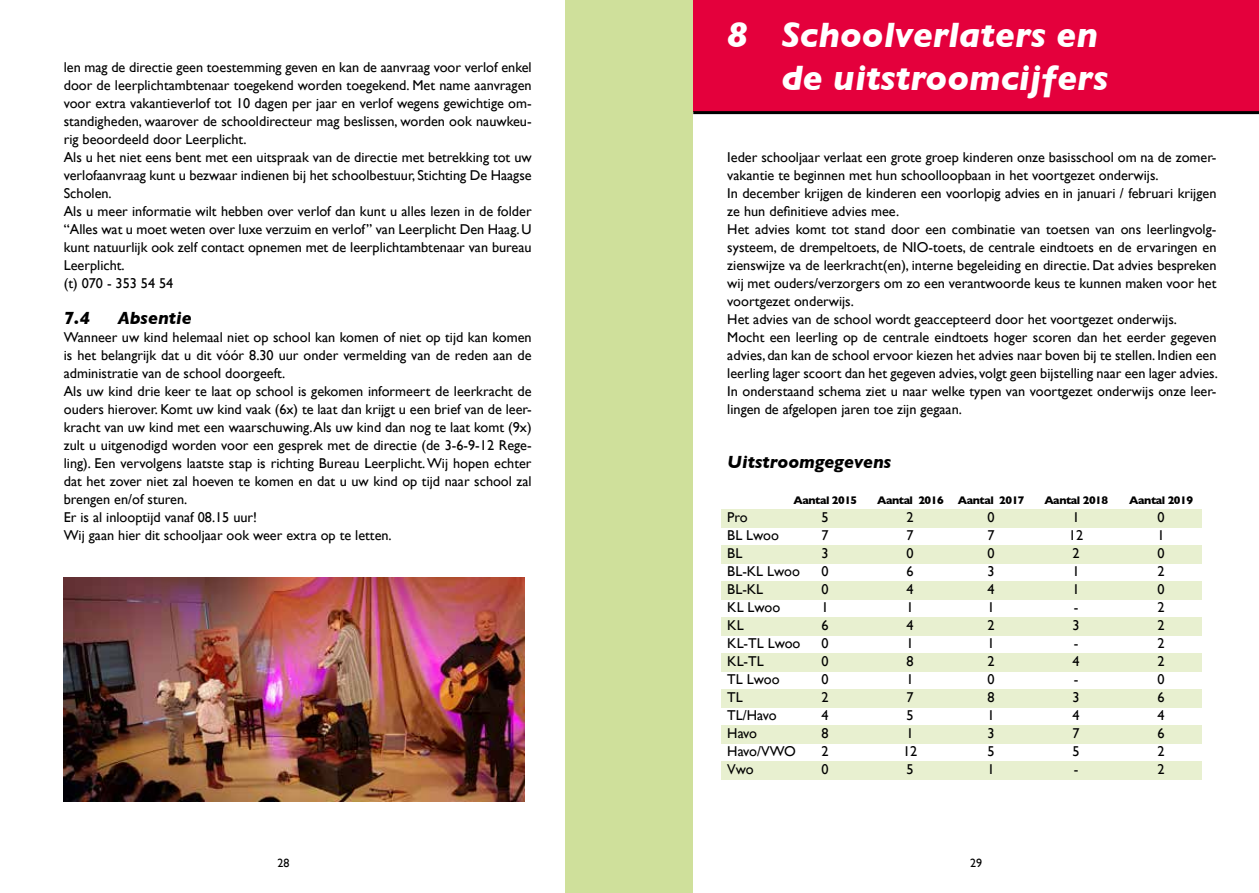
<style>
.page{position:relative;width:1259px;height:893px;background:#fff}
.page>*{position:absolute;margin:0;border:0;box-sizing:border-box;transform-origin:0 0}
.t1{font:italic 700 36px/43.2px "Gill Sans";color:#fff;text-align:right}
.t2{font:italic 700 18px "Gill Sans";color:#000}
.t3{font:14.25px/18px "Gill Sans";color:#000}
.t4{font:12px "Gill Sans";color:#000}
.t5{font:700 11.25px "Gill Sans";letter-spacing:-.04em;color:#000}
</style>
<div class="page">
<div style="left:566px;top:0;width:127px;height:893px;background:#cfe09b"></div>
<div style="left:721px;top:509px;width:480px;height:18px;background:#e8f0d0"></div>
<div style="left:721px;top:545px;width:480px;height:18px;background:#e8f0d0"></div>
<div style="left:721px;top:581px;width:480px;height:18px;background:#e8f0d0"></div>
<div style="left:721px;top:617px;width:480px;height:18px;background:#e8f0d0"></div>
<div style="left:721px;top:653px;width:480px;height:18px;background:#e8f0d0"></div>
<div style="left:721px;top:689px;width:480px;height:18px;background:#e8f0d0"></div>
<div style="left:721px;top:725px;width:480px;height:18px;background:#e8f0d0"></div>
<div style="left:721px;top:761px;width:480px;height:18px;background:#e8f0d0"></div>
<div style="left:693px;top:0;width:566px;height:111px;background:#e4003c"></div>
<hr style="left:693px;top:111px;width:566px;height:3px;background:#000">
<img style="left:64px;top:577px;width:460px;height:224px">
<p class="t3" style="left:64px;top:58px;width:469px">len mag de directie geen toestemming geven en kan de aanvraag voor verlof enkel door de leerplichtambtenaar toegekend worden toegekend. Met name aanvragen voor extra vakantieverlof tot 10 dagen per jaar en verlof wegens gewichtige om&shy;standigheden, waarover de schooldirecteur mag beslissen, worden ook nauwkeu&shy;rig beoordeeld door Leerplicht.<br>Als u het niet eens bent met een uitspraak van de directie met betrekking tot uw verlofaanvraag kunt u bezwaar indienen bij het schoolbestuur, Stichting De Haagse Scholen.<br>Als u meer informatie wilt hebben over verlof dan kunt u alles lezen in de folder “Alles wat u moet weten over luxe verzuim en verlof” van Leerplicht Den Haag. U kunt natuurlijk ook zelf contact opnemen met de leerplichtambtenaar van bureau Leerplicht.<br>(t) 070 - 353 54 54</p>
<p class="t2" style="left:64px;top:307px;width:28px">7.4</p>
<p class="t2" style="left:118px;top:307px;width:75px">Absentie</p>
<p class="t3" style="left:64px;top:328px;width:469px">Wanneer uw kind helemaal niet op school kan komen of niet op tijd kan komen is het belangrijk dat u dit vóór 8.30 uur onder vermelding van de reden aan de administratie van de school doorgeeft.<br>Als uw kind drie keer te laat op school is gekomen informeert de leerkracht de ouders hierover. Komt uw kind vaak (6x) te laat dan krijgt u een brief van de leer&shy;kracht van uw kind met een waarschuwing. Als uw kind dan nog te laat komt (9x) zult u uitgenodigd worden voor een gesprek met de directie (de 3-6-9-12 Rege&shy;ling). Een vervolgens laatste stap is richting Bureau Leerplicht. Wij hopen echter dat het zover niet zal hoeven te komen en dat u uw kind op tijd naar school zal brengen en/of sturen.<br>Er is al inlooptijd vanaf 08.15 uur!<br>Wij gaan hier dit schooljaar ook weer extra op te letten.</p>
<h1 class="t1" style="left:727px;top:13px;width:382px">8 Schoolverlaters en de uitstroomcijfers</h1>
<p class="t3" style="left:727px;top:148px;width:492px">Ieder schooljaar verlaat een grote groep kinderen onze basisschool om na de zomer&shy;vakantie te beginnen met hun schoolloopbaan in het voortgezet onderwijs.<br>In december krijgen de kinderen een voorlopig advies en in januari / februari krijgen ze hun definitieve advies mee.<br>Het advies komt tot stand door een combinatie van toetsen van ons leerlingvolg&shy;systeem, de drempeltoets, de NIO-toets, de centrale eindtoets en de ervaringen en zienswijze va de leerkracht(en), interne begeleiding en directie. Dat advies bespreken wij met ouders/verzorgers om zo een verantwoorde keus te kunnen maken voor het voortgezet onderwijs.<br>Het advies van de school wordt geaccepteerd door het voortgezet onderwijs.<br>Mocht een leerling op de centrale eindtoets hoger scoren dan het eerder gegeven advies, dan kan de school ervoor kiezen het advies naar boven bij te stellen. Indien een leerling lager scoort dan het gegeven advies, volgt geen bijstelling naar een lager advies.<br>In onderstaand schema ziet u naar welke typen van voortgezet onderwijs onze leer&shy;lingen de afgelopen jaren toe zijn gegaan.</p>
<p class="t2" style="left:727px;top:451px;width:165px">Uitstroomgegevens</p>
<p class="t5" style="left:793px;top:491px;width:65px">Aantal 2015</p>
<p class="t5" style="left:877px;top:491px;width:68px">Aantal 2016</p>
<p class="t5" style="left:958px;top:491px;width:68px">Aantal 2017</p>
<p class="t5" style="left:1044px;top:491px;width:65px">Aantal 2018</p>
<p class="t5" style="left:1129px;top:491px;width:65px">Aantal 2019</p>
<p class="t3" style="left:727px;top:508px;width:22px">Pro</p>
<p class="t3" style="left:821px;top:508px;width:9px">5</p>
<p class="t3" style="left:906px;top:508px;width:9px">2</p>
<p class="t3" style="left:987px;top:508px;width:9px">0</p>
<p class="t3" style="left:1072px;top:508px;width:9px">1</p>
<p class="t3" style="left:1157px;top:508px;width:9px">0</p>
<p class="t3" style="left:727px;top:526px;width:53px">BL Lwoo</p>
<p class="t3" style="left:821px;top:526px;width:9px">7</p>
<p class="t3" style="left:906px;top:526px;width:9px">7</p>
<p class="t3" style="left:987px;top:526px;width:9px">7</p>
<p class="t3" style="left:1069px;top:526px;width:16px">12</p>
<p class="t3" style="left:1157px;top:526px;width:9px">1</p>
<p class="t3" style="left:727px;top:544px;width:17px">BL</p>
<p class="t3" style="left:821px;top:544px;width:9px">3</p>
<p class="t3" style="left:906px;top:544px;width:9px">0</p>
<p class="t3" style="left:987px;top:544px;width:9px">0</p>
<p class="t3" style="left:1072px;top:544px;width:9px">2</p>
<p class="t3" style="left:1157px;top:544px;width:9px">0</p>
<p class="t3" style="left:727px;top:562px;width:74px">BL-KL Lwoo</p>
<p class="t3" style="left:821px;top:562px;width:9px">0</p>
<p class="t3" style="left:906px;top:562px;width:9px">6</p>
<p class="t3" style="left:987px;top:562px;width:9px">3</p>
<p class="t3" style="left:1072px;top:562px;width:9px">1</p>
<p class="t3" style="left:1157px;top:562px;width:9px">2</p>
<p class="t3" style="left:727px;top:580px;width:37px">BL-KL</p>
<p class="t3" style="left:821px;top:580px;width:9px">0</p>
<p class="t3" style="left:906px;top:580px;width:9px">4</p>
<p class="t3" style="left:987px;top:580px;width:9px">4</p>
<p class="t3" style="left:1072px;top:580px;width:9px">1</p>
<p class="t3" style="left:1157px;top:580px;width:9px">0</p>
<p class="t3" style="left:727px;top:598px;width:54px">KL Lwoo</p>
<p class="t3" style="left:821px;top:598px;width:9px">1</p>
<p class="t3" style="left:906px;top:598px;width:9px">1</p>
<p class="t3" style="left:987px;top:598px;width:9px">1</p>
<p class="t3" style="left:1073px;top:598px;width:6px">-</p>
<p class="t3" style="left:1157px;top:598px;width:9px">2</p>
<p class="t3" style="left:727px;top:616px;width:18px">KL</p>
<p class="t3" style="left:821px;top:616px;width:9px">6</p>
<p class="t3" style="left:906px;top:616px;width:9px">4</p>
<p class="t3" style="left:987px;top:616px;width:9px">2</p>
<p class="t3" style="left:1072px;top:616px;width:9px">3</p>
<p class="t3" style="left:1157px;top:616px;width:9px">2</p>
<p class="t3" style="left:727px;top:634px;width:75px">KL-TL Lwoo</p>
<p class="t3" style="left:821px;top:634px;width:9px">0</p>
<p class="t3" style="left:906px;top:634px;width:9px">1</p>
<p class="t3" style="left:987px;top:634px;width:9px">1</p>
<p class="t3" style="left:1073px;top:634px;width:6px">-</p>
<p class="t3" style="left:1157px;top:634px;width:9px">2</p>
<p class="t3" style="left:727px;top:652px;width:38px">KL-TL</p>
<p class="t3" style="left:821px;top:652px;width:9px">0</p>
<p class="t3" style="left:906px;top:652px;width:9px">8</p>
<p class="t3" style="left:987px;top:652px;width:9px">2</p>
<p class="t3" style="left:1072px;top:652px;width:9px">4</p>
<p class="t3" style="left:1157px;top:652px;width:9px">2</p>
<p class="t3" style="left:727px;top:670px;width:54px">TL Lwoo</p>
<p class="t3" style="left:821px;top:670px;width:9px">0</p>
<p class="t3" style="left:906px;top:670px;width:9px">1</p>
<p class="t3" style="left:987px;top:670px;width:9px">0</p>
<p class="t3" style="left:1073px;top:670px;width:6px">-</p>
<p class="t3" style="left:1157px;top:670px;width:9px">0</p>
<p class="t3" style="left:727px;top:688px;width:17px">TL</p>
<p class="t3" style="left:821px;top:688px;width:9px">2</p>
<p class="t3" style="left:906px;top:688px;width:9px">7</p>
<p class="t3" style="left:987px;top:688px;width:9px">8</p>
<p class="t3" style="left:1072px;top:688px;width:9px">3</p>
<p class="t3" style="left:1157px;top:688px;width:9px">6</p>
<p class="t3" style="left:727px;top:706px;width:51px">TL/Havo</p>
<p class="t3" style="left:821px;top:706px;width:9px">4</p>
<p class="t3" style="left:906px;top:706px;width:9px">5</p>
<p class="t3" style="left:987px;top:706px;width:9px">1</p>
<p class="t3" style="left:1072px;top:706px;width:9px">4</p>
<p class="t3" style="left:1157px;top:706px;width:9px">4</p>
<p class="t3" style="left:727px;top:724px;width:31px">Havo</p>
<p class="t3" style="left:821px;top:724px;width:9px">8</p>
<p class="t3" style="left:906px;top:724px;width:9px">1</p>
<p class="t3" style="left:987px;top:724px;width:9px">3</p>
<p class="t3" style="left:1072px;top:724px;width:9px">7</p>
<p class="t3" style="left:1157px;top:724px;width:9px">6</p>
<p class="t3" style="left:727px;top:742px;width:70px">Havo/VWO</p>
<p class="t3" style="left:821px;top:742px;width:9px">2</p>
<p class="t3" style="left:903px;top:742px;width:16px">12</p>
<p class="t3" style="left:987px;top:742px;width:9px">5</p>
<p class="t3" style="left:1072px;top:742px;width:9px">5</p>
<p class="t3" style="left:1157px;top:742px;width:9px">2</p>
<p class="t3" style="left:727px;top:760px;width:28px">Vwo</p>
<p class="t3" style="left:821px;top:760px;width:9px">0</p>
<p class="t3" style="left:906px;top:760px;width:9px">5</p>
<p class="t3" style="left:987px;top:760px;width:9px">1</p>
<p class="t3" style="left:1073px;top:760px;width:6px">-</p>
<p class="t3" style="left:1157px;top:760px;width:9px">2</p>
<p class="t4" style="left:278px;top:856px;width:13px">28</p>
<p class="t4" style="left:970px;top:856px;width:13px">29</p>
</div>
